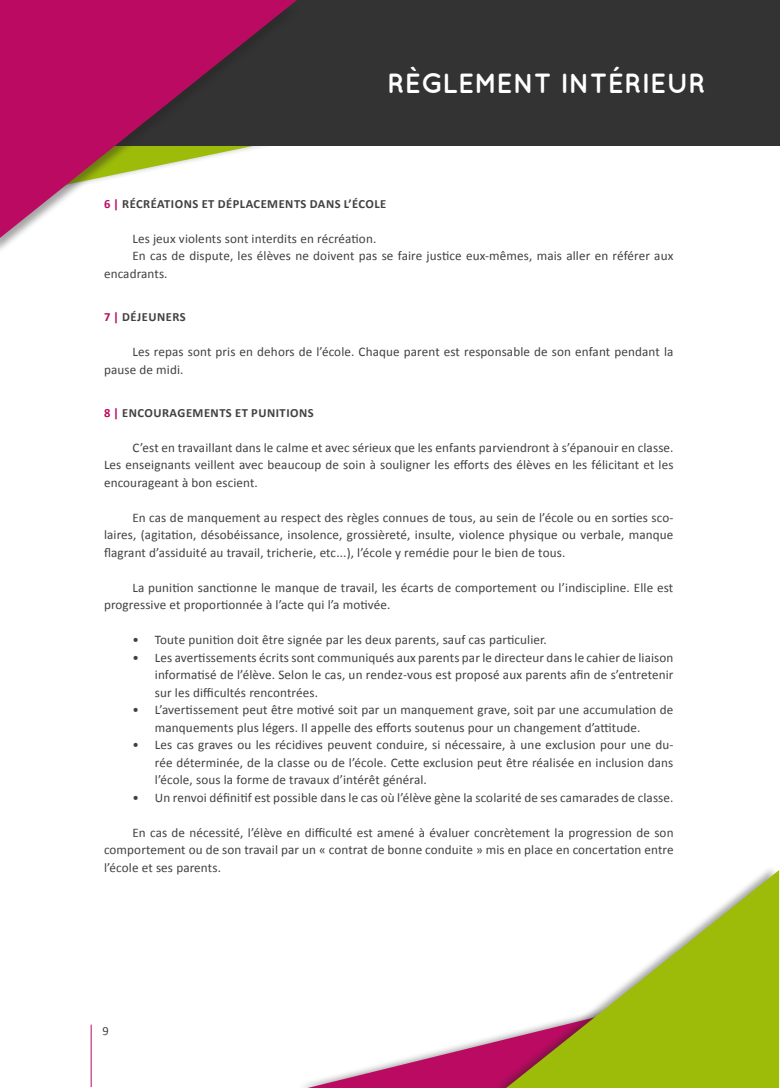
<style>
.page{position:relative;width:780px;height:1088px;background:#fff}
.page>*{position:absolute;margin:0;border:0;box-sizing:border-box;transform-origin:0 0}
.t1{font:700 27.75px "Quicksand";color:#fff}
.t2{font:13.12px/17.5px "Calibri";letter-spacing:.01em;color:#424142;text-align:justify}
.t3{font:700 12.5px "Calibri";letter-spacing:.04em;color:#424142}
.t4{font:12.5px "Calibri";color:#424142}
.s1{color:#bb0a62}
</style>
<div class="page">
<hr style="left:91px;top:1024px;width:1px;height:63px;background:#bb0a62">
<svg style="left:307px;top:1037px;width:186px;height:51px"></svg>
<div style="left:0;top:0;width:779px;height:145px;background:#333"></div>
<div style="left:0;top:4px;width:300px;height:251px;background:#241f1f;opacity:.41"></div>
<svg style="left:0;top:0;width:297px;height:238px"></svg>
<div style="left:493px;top:864px;width:286px;height:224px;background:#241f1f;opacity:.41"></div>
<svg style="left:506px;top:870px;width:273px;height:218px"></svg>
<h1 class="t1" style="left:387px;top:67px;width:320px">RÈGLEMENT INTÉRIEUR</h1>
<p class="t3" style="left:104px;top:196px;width:284px"><span class="s1">6 |</span> RÉCRÉATIONS ET DÉPLACEMENTS DANS L’ÉCOLE</p>
<p class="t2" style="left:132px;top:230px;width:245px">Les jeux violents sont interdits en récréation.</p>
<p class="t2" style="left:132px;top:247px;width:542px">En cas de dispute, les élèves ne doivent pas se faire justice eux-mêmes, mais aller en référer aux</p>
<p class="t2" style="left:104px;top:265px;width:65px">encadrants.</p>
<p class="t3" style="left:104px;top:309px;width:83px"><span class="s1">7 |</span> DÉJEUNERS</p>
<p class="t2" style="left:104px;top:343px;width:571px;text-indent:28px">Les repas sont pris en dehors de l’école. Chaque parent est responsable de son enfant pendant la pause de midi.</p>
<p class="t3" style="left:104px;top:405px;width:211px"><span class="s1">8 |</span> ENCOURAGEMENTS ET PUNITIONS</p>
<p class="t2" style="left:104px;top:439px;width:571px;text-indent:28px">C’est en travaillant dans le calme et avec sérieux que les enfants parviendront à s’épanouir en classe.<br>Les enseignants veillent avec beaucoup de soin à souligner les efforts des élèves en les félicitant et les encourageant à bon escient.</p>
<p class="t2" style="left:104px;top:509px;width:571px;text-indent:28px">En cas de manquement au respect des règles connues de tous, au sein de l’école ou en sorties sco&shy;laires, (agitation, désobéissance, insolence, grossièreté, insulte, violence physique ou verbale, manque flagrant d’assiduité au travail, tricherie, etc...), l’école y remédie pour le bien de tous.</p>
<p class="t2" style="left:104px;top:579px;width:571px;text-indent:28px">La punition sanctionne le manque de travail, les écarts de comportement ou l’indiscipline. Elle est progressive et proportionnée à l’acte qui l’a motivée.</p>
<p class="t2" style="left:132px;top:631px;width:416px">• Toute punition doit être signée par les deux parents, sauf cas particulier.</p>
<p class="t2" style="left:155px;top:649px;width:520px;text-indent:-22px">• Les avertissements écrits sont communiqués aux parents par le directeur dans le cahier de liaison informatisé de l’élève. Selon le cas, un rendez-vous est proposé aux parents afin de s’entretenir sur les difficultés rencontrées.</p>
<p class="t2" style="left:155px;top:701px;width:520px;text-indent:-22px">• L’avertissement peut être motivé soit par un manquement grave, soit par une accumulation de manquements plus légers. Il appelle des efforts soutenus pour un changement d’attitude.</p>
<p class="t2" style="left:155px;top:736px;width:520px;text-indent:-22px">• Les cas graves ou les récidives peuvent conduire, si nécessaire, à une exclusion pour une du&shy;rée déterminée, de la classe ou de l’école. Cette exclusion peut être réalisée en inclusion dans l’école, sous la forme de travaux d’intérêt général.</p>
<p class="t2" style="left:132px;top:789px;width:542px">• Un renvoi définitif est possible dans le cas où l’élève gène la scolarité de ses camarades de classe.</p>
<p class="t2" style="left:104px;top:824px;width:571px;text-indent:28px">En cas de nécessité, l’élève en difficulté est amené à évaluer concrètement la progression de son comportement ou de son travail par un « contrat de bonne conduite » mis en place en concertation entre l’école et ses parents.</p>
<p class="t4" style="left:103px;top:1022px;width:8px">9</p>
</div>
